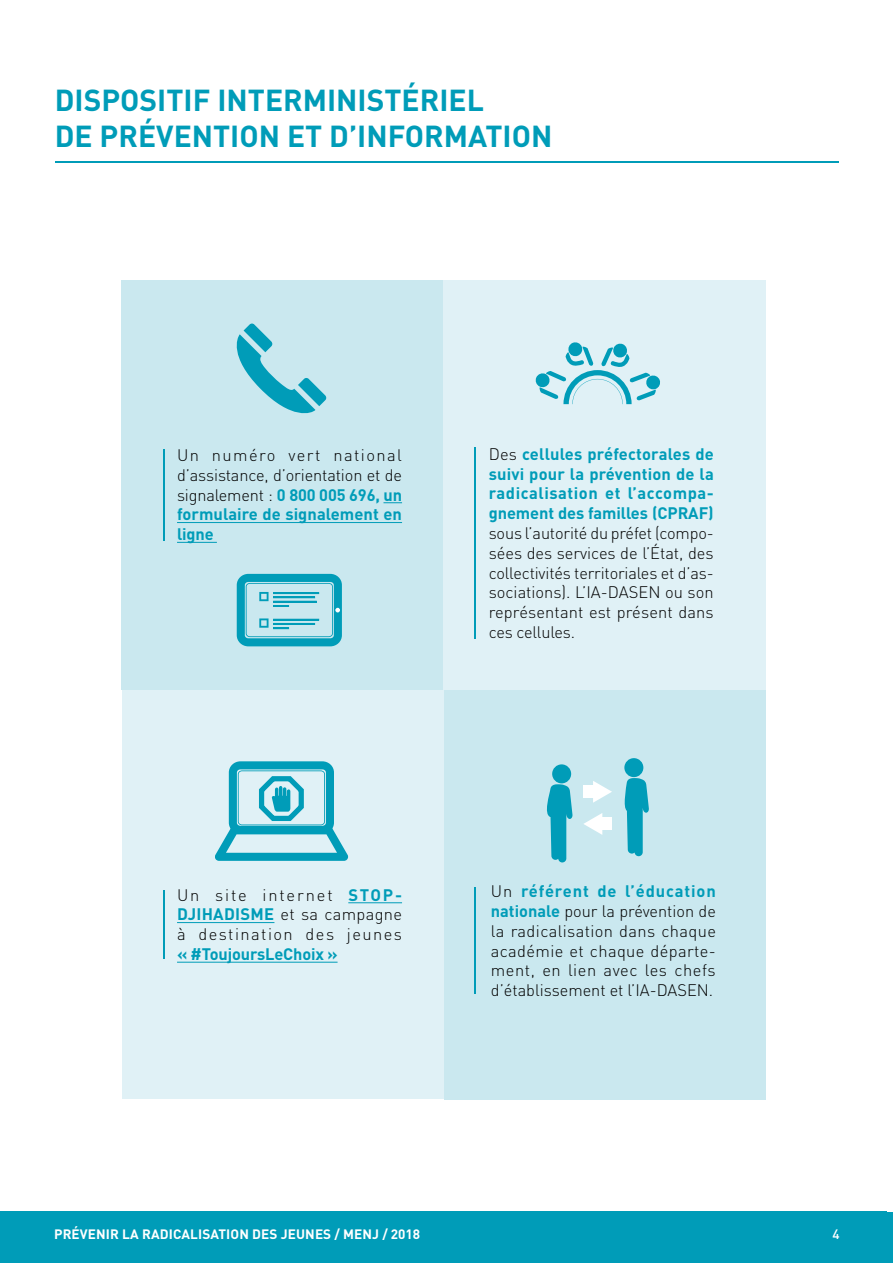
<style>
.page{position:relative;width:893px;height:1263px;background:#fff}
.page>*{position:absolute;margin:0;border:0;box-sizing:border-box;transform-origin:0 0}
.t1{font:700 30px/36px "DIN Pro";color:#009cb8}
.t2{font:300 16.5px/19.8px "DIN Pro";letter-spacing:.01em;color:#000;text-align:justify}
.t3{font:700 16.5px/19.8px "DIN Pro";letter-spacing:-.005em;color:#009cb8;text-align:justify}
.t4{font:700 13.5px "DIN Pro";letter-spacing:.01em;color:#fff}
.t5{font:500 13.5px "DIN Pro";color:#fff}
.s1{font-weight:700;color:#009cb8}
.s2{font-weight:300;color:#000}
</style>
<div class="page">
<div style="left:0;top:1212px;width:886px;height:51px;background:#009cb8"></div>
<div style="left:852px;top:1212px;width:41px;height:51px;background:#009cb8"></div>
<hr style="left:55px;top:162px;width:783px;height:1px;background:#009cb8">
<div style="left:122px;top:281px;width:643px;height:818px;background:#e0f1f6"></div>
<div style="left:444px;top:690px;width:321px;height:409px;background:#cae8ef"></div>
<div style="left:121px;top:281px;width:322px;height:409px;background:#cae8ef"></div>
<hr style="left:163px;top:891px;width:2px;height:68px;background:#009cb8">
<hr style="left:163px;top:449px;width:2px;height:92px;background:#009cb8">
<hr style="left:474px;top:447px;width:2px;height:192px;background:#009cb8">
<hr style="left:474px;top:888px;width:2px;height:106px;background:#009cb8">
<svg style="left:547px;top:764px;width:26px;height:98px"></svg>
<svg style="left:624px;top:758px;width:25px;height:98px"></svg>
<div style="left:583px;top:786px;width:16px;height:12px;background:#fff"></div>
<svg style="left:593px;top:781px;width:19px;height:22px"></svg>
<div style="left:597px;top:818px;width:15px;height:12px;background:#fff"></div>
<svg style="left:584px;top:813px;width:18px;height:22px"></svg>
<svg style="left:383px;top:502px;width:19px;height:1px"></svg>
<hr style="left:177px;top:522px;width:225px;height:1px;background:#009cb8">
<hr style="left:177px;top:542px;width:40px;height:1px;background:#009cb8">
<hr style="left:348px;top:902px;width:54px;height:1px;background:#009cb8">
<hr style="left:177px;top:922px;width:97px;height:1px;background:#009cb8">
<hr style="left:177px;top:962px;width:161px;height:1px;background:#009cb8">
<svg style="left:535px;top:342px;width:125px;height:62px"></svg>
<svg style="left:215px;top:761px;width:133px;height:100px"></svg>
<svg style="left:236px;top:323px;width:91px;height:91px"></svg>
<svg style="left:237px;top:574px;width:105px;height:72px"></svg>
<h1 class="t1" style="left:55px;top:81px;width:499px">DISPOSITIF INTERMINISTÉRIEL<br>DE PRÉVENTION ET D’INFORMATION</h1>
<p class="t2" style="left:177px;top:445px;width:227px">Un numéro vert national d’assistance, d’orientation et de signalement : <span class="s1">0 800 005 696, un formulaire de signalement en ligne</span></p>
<p class="t3" style="left:489px;top:443px;width:227px"><span class="s2">Des</span> cellules préfectorales de suivi pour la prévention de la radicalisation et l’accompa&shy;gnement des familles (CPRAF)</p>
<p class="t2" style="left:489px;top:523px;width:227px">sous l’autorité du préfet (compo&shy;sées des services de l’État, des collectivités territoriales et d’as&shy;sociations). L’IA-DASEN ou son représentant est présent dans ces cellules.</p>
<p class="t2" style="left:177px;top:884px;width:227px">Un site internet <span class="s1">STOP-DJIHADISME</span> et sa campagne à destination des jeunes</p>
<p class="t3" style="left:177px;top:943px;width:162px">« #ToujoursLeChoix »</p>
<p class="t2" style="left:491px;top:881px;width:227px">Un <span class="s1">référent de l’éducation nationale</span> pour la prévention de la radicalisation dans chaque académie et chaque départe&shy;ment, en lien avec les chefs d’établissement et l’IA-DASEN.</p>
<p class="t4" style="left:54px;top:1225px;width:368px">PRÉVENIR LA RADICALISATION DES JEUNES / MENJ / 2018</p>
<p class="t5" style="left:833px;top:1226px;width:9px">4</p>
</div>
